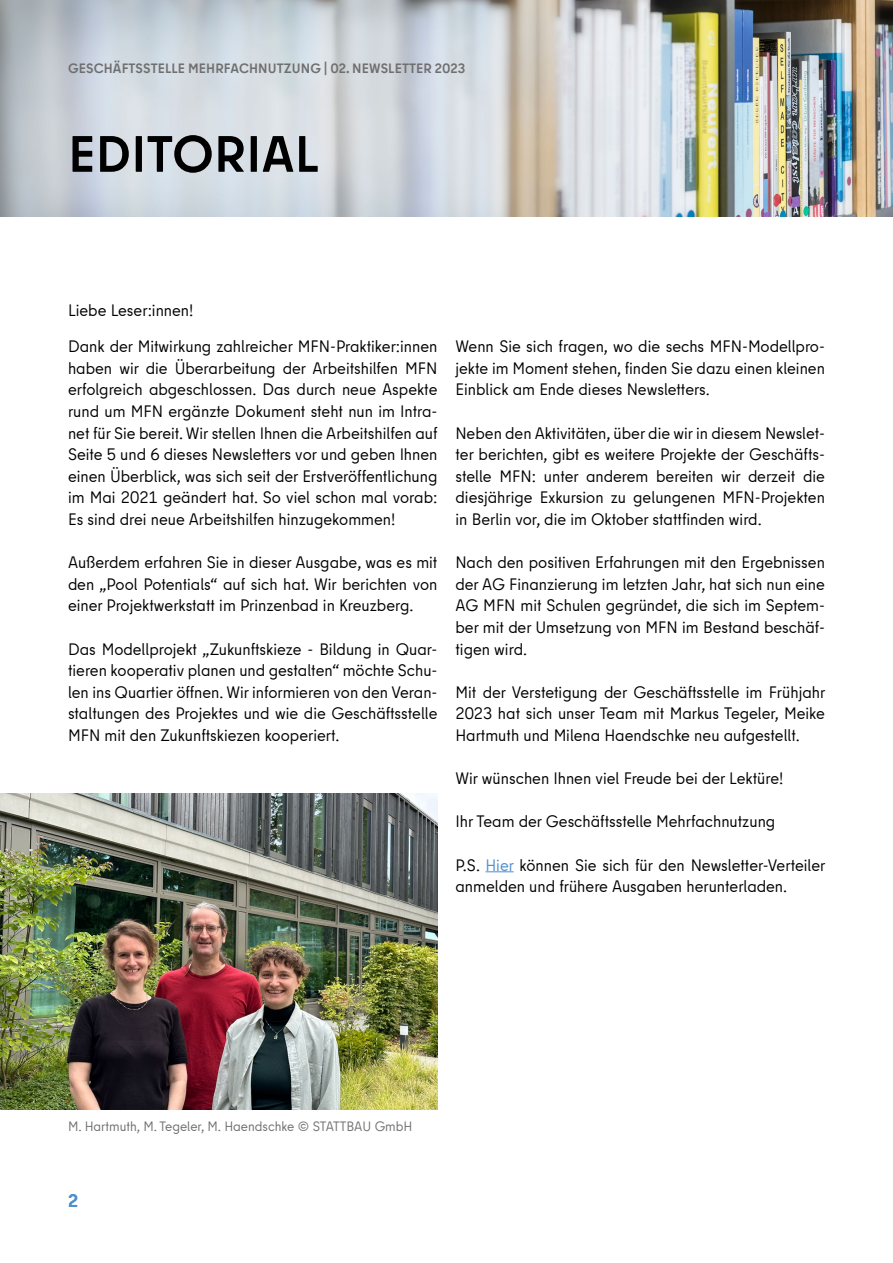
<style>
.page{position:relative;width:893px;height:1263px;background:#fff}
.page>*{position:absolute;margin:0;border:0;box-sizing:border-box;transform-origin:0 0}
.t1{font:700 51px "Berlin Type Office";letter-spacing:.01em;color:#000}
.t2{font:700 18px "Berlin Type Office";color:#4d90cc}
.t3{font:16.5px/21.6px "Berlin Type Office";color:#000;text-align:justify}
.t4{font:700 13.5px "Berlin Type Office";letter-spacing:.01em;color:#706f6f}
.t5{font:13.5px "Berlin Type Office";color:#706f6f}
.s1{color:#4f8fcd}
</style>
<div class="page">
<img style="left:0;top:0;width:893px;height:217px">
<svg style="left:485px;top:871px;width:29px;height:1px"></svg>
<img style="left:0;top:793px;width:437px;height:317px">
<p class="t4" style="left:68px;top:59px;width:399px">GESCHÄFTSSTELLE MEHRFACHNUTZUNG | 02. NEWSLETTER 2023</p>
<h1 class="t1" style="left:68px;top:121px;width:252px">EDITORIAL</h1>
<p class="t3" style="left:68px;top:300px;width:127px">Liebe Leser:innen!</p>
<p class="t3" style="left:68px;top:336px;width:371px">Dank der Mitwirkung zahlreicher MFN-Praktiker:innen haben wir die Überarbeitung der Arbeitshilfen MFN erfolgreich abgeschlossen. Das durch neue Aspekte rund um MFN ergänzte Dokument steht nun im Intra&shy;net für Sie bereit. Wir stellen Ihnen die Arbeitshilfen auf Seite 5 und 6 dieses Newsletters vor und geben Ihnen einen Überblick, was sich seit der Erstveröffentlichung im Mai 2021 geändert hat. So viel schon mal vorab:<br>Es sind drei neue Arbeitshilfen hinzugekommen!</p>
<p class="t3" style="left:68px;top:552px;width:371px">Außerdem erfahren Sie in dieser Ausgabe, was es mit den „Pool Potentials“ auf sich hat. Wir berichten von einer Projektwerkstatt im Prinzenbad in Kreuzberg.</p>
<p class="t3" style="left:68px;top:638px;width:371px">Das Modellprojekt „Zukunftskieze - Bildung in Quar&shy;tieren kooperativ planen und gestalten“ möchte Schu&shy;len ins Quartier öffnen. Wir informieren von den Veran&shy;staltungen des Projektes und wie die Geschäftsstelle MFN mit den Zukunftskiezen kooperiert.</p>
<p class="t3" style="left:455px;top:336px;width:371px">Wenn Sie sich fragen, wo die sechs MFN-Modellpro&shy;jekte im Moment stehen, finden Sie dazu einen kleinen Einblick am Ende dieses Newsletters.</p>
<p class="t3" style="left:455px;top:422px;width:371px">Neben den Aktivitäten, über die wir in diesem Newslet&shy;ter berichten, gibt es weitere Projekte der Geschäfts&shy;stelle MFN: unter anderem bereiten wir derzeit die diesjährige Exkursion zu gelungenen MFN-Projekten in Berlin vor, die im Oktober stattfinden wird.</p>
<p class="t3" style="left:455px;top:552px;width:371px">Nach den positiven Erfahrungen mit den Ergebnissen der AG Finanzierung im letzten Jahr, hat sich nun eine AG MFN mit Schulen gegründet, die sich im Septem&shy;ber mit der Umsetzung von MFN im Bestand beschäf&shy;tigen wird.</p>
<p class="t3" style="left:455px;top:681px;width:371px">Mit der Verstetigung der Geschäftsstelle im Frühjahr 2023 hat sich unser Team mit Markus Tegeler, Meike Hartmuth und Milena Haendschke neu aufgestellt.</p>
<p class="t3" style="left:455px;top:768px;width:329px">Wir wünschen Ihnen viel Freude bei der Lektüre!</p>
<p class="t3" style="left:455px;top:811px;width:321px">Ihr Team der Geschäftsstelle Mehrfachnutzung</p>
<p class="t3" style="left:455px;top:854px;width:371px">P.S. <span class="s1">Hier</span> können Sie sich für den Newsletter-Verteiler anmelden und frühere Ausgaben herunterladen.</p>
<p class="t5" style="left:68px;top:1118px;width:346px">M. Hartmuth, M. Tegeler, M. Haendschke © STATTBAU GmbH</p>
<p class="t2" style="left:68px;top:1189px;width:12px">2</p>
</div>
